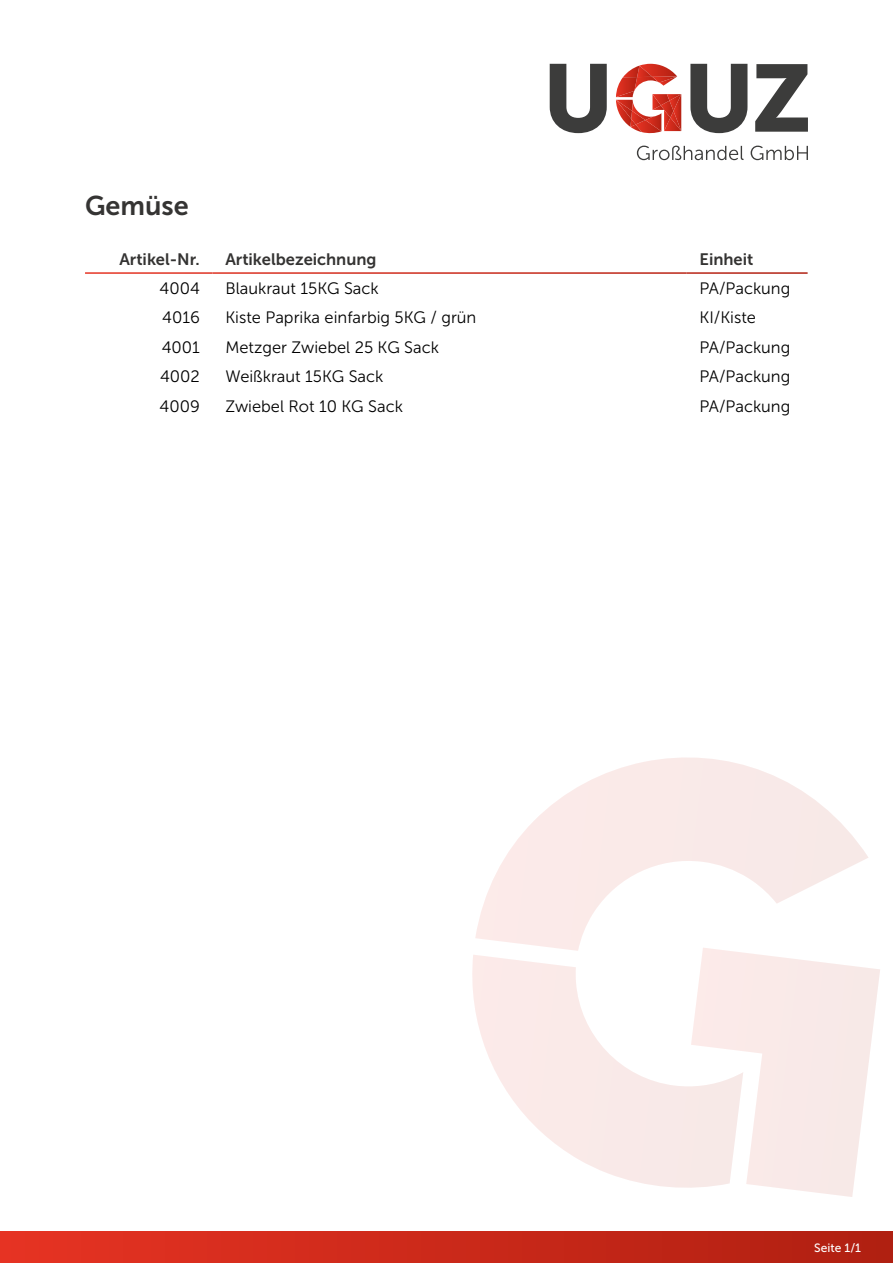
<style>
.page{position:relative;width:893px;height:1263px;background:#fff}
.page>*{position:absolute;margin:0;border:0;box-sizing:border-box;transform-origin:0 0}
.t1{font:27px "Museo Sans 700";color:#353433}
.t2{font:16.5px "Museo Sans 300";color:#000}
.t3{font:16.5px "Museo Sans 700";color:#343332}
.t4{font:12px "Museo Sans 500";color:#fff}
</style>
<div class="page">
<div style="left:0;top:1231px;width:893px;height:32px;background:linear-gradient(to right,#e63323,#b01f11)"></div>
<svg style="left:702px;top:951px;width:178px;height:246px"></svg>
<svg style="left:475px;top:757px;width:393px;height:194px"></svg>
<svg style="left:472px;top:955px;width:271px;height:237px"></svg>
<svg style="left:550px;top:64px;width:57px;height:69px"></svg>
<svg style="left:690px;top:64px;width:57px;height:69px"></svg>
<svg style="left:755px;top:64px;width:53px;height:68px"></svg>
<svg style="left:637px;top:146px;width:106px;height:14px"></svg>
<svg style="left:751px;top:146px;width:57px;height:14px"></svg>
<svg style="left:616px;top:64px;width:65px;height:70px"></svg>
<h1 class="t1" style="left:85px;top:191px;width:105px">Gemüse</h1>
<p class="t3" style="left:119px;top:250px;width:82px">Artikel-Nr.</p>
<p class="t3" style="left:225px;top:250px;width:153px">Artikelbezeichnung</p>
<p class="t3" style="left:699px;top:250px;width:55px">Einheit</p>
<p class="t2" style="left:160px;top:279px;width:42px">4004</p>
<p class="t2" style="left:225px;top:279px;width:155px">Blaukraut 15KG Sack</p>
<p class="t2" style="left:699px;top:279px;width:92px">PA/Packung</p>
<p class="t2" style="left:162px;top:309px;width:39px">4016</p>
<p class="t2" style="left:225px;top:309px;width:252px">Kiste Paprika einfarbig 5KG / grün</p>
<p class="t2" style="left:699px;top:309px;width:58px">KI/Kiste</p>
<p class="t2" style="left:162px;top:338px;width:40px">4001</p>
<p class="t2" style="left:225px;top:338px;width:215px">Metzger Zwiebel 25 KG Sack</p>
<p class="t2" style="left:699px;top:338px;width:92px">PA/Packung</p>
<p class="t2" style="left:160px;top:367px;width:41px">4002</p>
<p class="t2" style="left:225px;top:367px;width:160px">Weißkraut 15KG Sack</p>
<p class="t2" style="left:699px;top:367px;width:92px">PA/Packung</p>
<p class="t2" style="left:160px;top:397px;width:42px">4009</p>
<p class="t2" style="left:225px;top:397px;width:179px">Zwiebel Rot 10 KG Sack</p>
<p class="t2" style="left:699px;top:397px;width:92px">PA/Packung</p>
<p class="t4" style="left:814px;top:1241px;width:48px">Seite 1/1</p>
</div>
